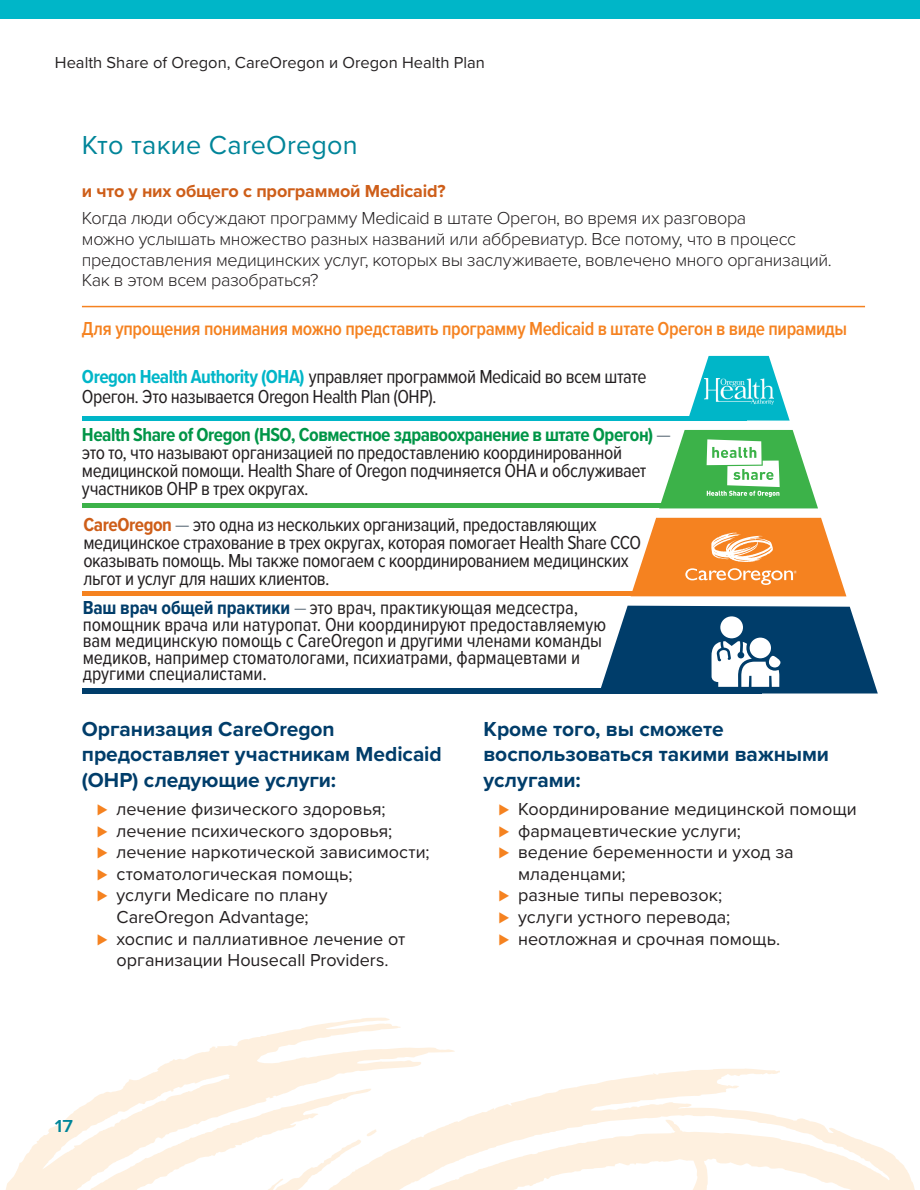
<style>
.page{position:relative;width:920px;height:1190px;background:#fff}
.page>*{position:absolute;margin:0;border:0;box-sizing:border-box;transform-origin:0 0}
.page_head{font:27px "Proxima Nova";letter-spacing:.01em;color:#008599}
.t1{font:700 21px/25.2px "Proxima Nova";letter-spacing:-.005em;color:#003d6a}
.pyr_text{font:19.5px/18px "Proxima Nova Cond";letter-spacing:-.02em;color:#231f20}
.t2{font:600 19.5px "Proxima Nova Cond";letter-spacing:-.02em;color:#f58220}
.t3{font:18px/21.6px "Proxima Nova";color:#231f20;text-align:center}
.text{font:300 18px/20.7px "Proxima Nova";letter-spacing:-.02em;color:#231f20}
.subhead{font:700 18px "Proxima Nova";letter-spacing:-.015em;color:#ce5e19}
.t4{font:600 18px "Proxima Nova";color:#008599;scale:1.1 1}
.t5{font:16.5px "Proxima Nova";color:#262324}
.s1{font-weight:700;color:#00b6c8}
.s2{font-weight:700;color:#009547}
.s3{color:#727f8a}
.s4{font-weight:700;color:#ce5e19}
.s5{font-weight:700;color:#003d6a}
.s6{font-family:"Proxima Nova Ex Cn";color:#727f8a}
.s7{font-family:"Proxima Nova Cond";color:#f58220}
</style>
<div class="page">
<svg style="left:19px;top:1017px;width:896px;height:173px"></svg>
<div style="left:0;top:0;width:920px;height:19px;background:#00b6c8"></div>
<svg style="left:688px;top:356px;width:102px;height:65px"></svg>
<div style="left:82px;top:415px;width:664px;height:5px;background:#00b6c8"></div>
<div style="left:82px;top:503px;width:664px;height:5px;background:#3cb249"></div>
<div style="left:82px;top:591px;width:664px;height:5px;background:#f58220"></div>
<div style="left:82px;top:688px;width:679px;height:5px;background:#003d6a"></div>
<img style="left:705px;top:378px;width:69px;height:26px">
<svg style="left:661px;top:430px;width:157px;height:78px"></svg>
<svg style="left:632px;top:518px;width:214px;height:78px"></svg>
<svg style="left:601px;top:606px;width:277px;height:87px"></svg>
<div style="left:750px;top:638px;width:21px;height:20px;background:#fff;border-radius:50%"></div>
<hr style="left:82px;top:306px;width:783px;height:1px;background:#f58220">
<svg style="left:6px;top:1166px;width:45px;height:24px"></svg>
<p class="t5" style="left:55px;top:50px;width:431px">Health Share of Oregon, CareOregon и Oregon Health Plan</p>
<p class="page_head" style="left:82px;top:125px;width:277px">Кто такие CareOregon</p>
<p class="subhead" style="left:82px;top:177px;width:365px">и что у них общего с программой Medicaid?</p>
<p class="text" style="left:82px;top:207px;width:751px">Когда люди обсуждают программу Medicaid в штате Орегон, во время их разговора<br>можно услышать множество разных названий или аббревиатур. Все потому, что в процесс предоставления медицинских услуг, которых вы заслуживаете, вовлечено много организаций.<br>Как в этом всем разобраться?</p>
<p class="t2" style="left:82px;top:314px;width:767px">Для упрощения понимания можно представить программу Medicaid в штате Орегон в виде пирамиды</p>
<p class="pyr_text" style="left:82px;top:366px;width:566px;line-height:19.5px"><span class="s1">Oregon Health Authority (OHA)</span> управляет программой Medicaid во всем штате<br>Орегон. Это называется Oregon Health Plan (OHP).</p>
<p class="pyr_text" style="left:82px;top:425px;width:590px"><span class="s2">Health Share of Oregon (HSO, Совместное здравоохранение в штате Орегон)</span> <span class="s3">— </span>это то, что называют организацией по предоставлению координированной медицинской помощи. Health Share of Oregon подчиняется OHA и обслуживает участников OHP в трех округах.</p>
<p class="pyr_text" style="left:83px;top:514px;width:559px"><span class="s4">CareOregon</span> <span class="s3">—</span> это одна из нескольких организаций, предоставляющих медицинское страхование в трех округах, которая помогает Health Share CCO оказывать помощь. Мы также помогаем с координированием медицинских льгот и услуг для наших клиентов.</p>
<p class="pyr_text" style="left:83px;top:599px;width:525px;line-height:16.5px"><span class="s5">Ваш врач общей практики</span> <span class="s6">—</span> это врач, практикующая медсестра, помощник врача или натуропат. Они координируют предоставляемую вам медицинскую помощь с CareOregon и другими членами команды медиков, например стоматологами, психиатрами, фармацевтами и другими специалистами.</p>
<p class="t1" style="left:82px;top:716px;width:361px">Организация CareOregon предоставляет участникам Medicaid (OHP) следующие услуги:</p>
<p class="t3" style="left:97px;top:797px;width:290px"><span class="s7">⊲</span> лечение физического здоровья;</p>
<p class="t3" style="left:97px;top:819px;width:297px"><span class="s7">⊲</span> лечение психического здоровья;</p>
<p class="t3" style="left:97px;top:841px;width:334px"><span class="s7">⊲</span> лечение наркотической зависимости;</p>
<p class="t3" style="left:97px;top:862px;width:257px"><span class="s7">⊲</span> стоматологическая помощь;</p>
<p class="t3" style="left:97px;top:884px;width:232px"><span class="s7">⊲</span> услуги Medicare по плану<br>CareOregon Advantage;</p>
<p class="t3" style="left:97px;top:927px;width:310px"><span class="s7">⊲</span> хоспис и паллиативное лечение от организации Housecall Providers.</p>
<p class="t1" style="left:484px;top:716px;width:347px">Кроме того, вы сможете воспользоваться такими важными услугами:</p>
<p class="t3" style="left:499px;top:797px;width:360px"><span class="s7">⊲</span> Координирование медицинской помощи</p>
<p class="t3" style="left:499px;top:819px;width:244px"><span class="s7">⊲</span> фармацевтические услуги;</p>
<p class="t3" style="left:518px;top:841px;width:277px;text-align:left;text-indent:-20px"><span class="s7">⊲</span> ведение беременности и уход за младенцами;</p>
<p class="t3" style="left:499px;top:884px;width:225px"><span class="s7">⊲</span> разные типы перевозок;</p>
<p class="t3" style="left:499px;top:905px;width:233px"><span class="s7">⊲</span> услуги устного перевода;</p>
<p class="t3" style="left:499px;top:927px;width:283px"><span class="s7">⊲</span> неотложная и срочная помощь.</p>
<p class="t4" style="left:55px;top:1112px;width:18px">17</p>
</div>
